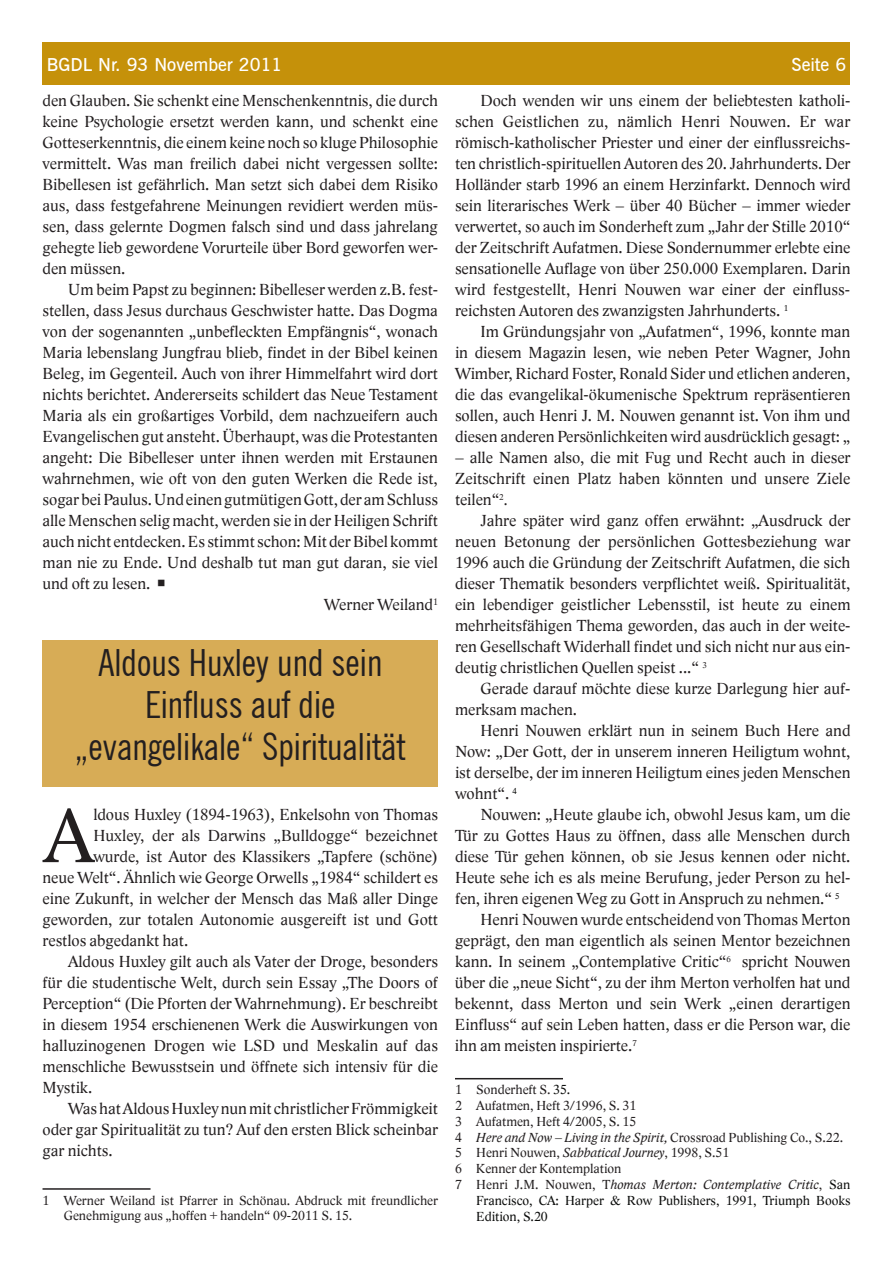
<style>
.page{position:relative;width:893px;height:1263px;background:#fff}
.page>*{position:absolute;margin:0;border:0;box-sizing:border-box;transform-origin:0 0}
.t1{font:78.45px "Lido STFCE";color:#231f20}
.t2{font:condensed 37.5px/42px "News Gothic BT";color:#231f20;text-align:center}
.t3{font:600 18px "News Gothic BT";color:#fff}
.t4{font:16.5px/21px "Lido STFCE";color:#231f20;text-align:justify}
.t5{font:13.5px/15.8px "Lido STFCE";color:#231f20}
.t6{font:13.5px "Lido STFCE";color:#0b0c0b}
.t7{font:italic 13.5px "Lido STFCE";letter-spacing:.01em;color:#231f20}
.s1{font-size:15px}
.s2{color:#0b0c0b}
.s3{font-style:italic}
.s4{font-style:normal}
.s5{font-style:normal;color:#0b0c0b}
</style>
<div class="page">
<div style="left:43px;top:43px;width:807px;height:42px;background:#c5910a"></div>
<hr style="left:43px;top:1188px;width:108px;height:2px;background:#231f20">
<hr style="left:455px;top:1078px;width:108px;height:1px;background:#231f20">
<div style="left:43px;top:640px;width:395px;height:147px;background:#d7ac56"></div>
<p class="t3" style="left:47px;top:53px;width:237px">BGDL Nr. 93 November 2011</p>
<p class="t3" style="left:791px;top:53px;width:56px">Seite 6</p>
<p class="t4" style="left:43px;top:90px;width:397px">den Glauben. Sie schenkt eine Menschenkenntnis, die durch keine Psychologie ersetzt werden kann, und schenkt eine Gotteserkenntnis, die einem keine noch so kluge Philosophie vermittelt. Was man freilich dabei nicht vergessen sollte:<br>Bibellesen ist gefährlich. Man setzt sich dabei dem Risiko aus, dass festgefahrene Meinungen revidiert werden müs&shy;sen, dass gelernte Dogmen falsch sind und dass jahrelang gehegte lieb gewordene Vorurteile über Bord geworfen wer&shy;den müssen.</p>
<p class="t4" style="left:68px;top:279px;width:371px">Um beim Papst zu beginnen: Bibelleser werden z.B. fest-</p>
<p class="t4" style="left:43px;top:300px;width:397px">stellen, dass Jesus durchaus Geschwister hatte. Das Dogma</p>
<p class="t4" style="left:43px;top:321px;width:397px">von der sogenannten „unbefleckten Empfängnis“, wonach</p>
<p class="t4" style="left:43px;top:342px;width:397px">Maria lebenslang Jungfrau blieb, findet in der Bibel keinen</p>
<p class="t4" style="left:43px;top:363px;width:397px">Beleg, im Gegenteil. Auch von ihrer Himmelfahrt wird dort</p>
<p class="t4" style="left:43px;top:384px;width:397px">nichts berichtet. Andererseits schildert das Neue Testament</p>
<p class="t4" style="left:43px;top:405px;width:397px">Maria als ein großartiges Vorbild, dem nachzueifern auch</p>
<p class="t4" style="left:43px;top:426px;width:397px">Evangelischen gut ansteht. Überhaupt, was die Protestanten</p>
<p class="t4" style="left:43px;top:447px;width:397px">angeht: Die Bibelleser unter ihnen werden mit Erstaunen</p>
<p class="t4" style="left:43px;top:468px;width:397px">wahrnehmen, wie oft von den guten Werken die Rede ist,</p>
<p class="t4" style="left:43px;top:489px;width:397px">sogar bei Paulus. Und einen gutmütigen Gott, der am Schluss</p>
<p class="t4" style="left:43px;top:510px;width:397px">alle Menschen selig macht, werden sie in der Heiligen Schrift</p>
<p class="t4" style="left:43px;top:531px;width:397px">auch nicht entdecken. Es stimmt schon: Mit der Bibel kommt</p>
<p class="t4" style="left:43px;top:552px;width:397px">man nie zu Ende. Und deshalb tut man gut daran, sie viel</p>
<p class="t4" style="left:43px;top:573px;width:125px">und oft zu lesen. ○</p>
<p class="t4" style="left:324px;top:594px;width:115px">Werner Weiland<sup>1</sup></p>
<p class="t4" style="left:455px;top:90px;width:397px;text-indent:26px">Doch wenden wir uns einem der beliebtesten katholi&shy;schen Geistlichen zu, nämlich Henri Nouwen. Er war römisch-katholischer Priester und einer der einflussreichs&shy;ten christlich-spirituellen Autoren des 20. Jahrhunderts. Der Holländer starb 1996 an einem Herzinfarkt. Dennoch wird sein literarisches Werk – über 40 Bücher – immer wieder verwertet, so auch im Sonderheft zum „Jahr der Stille 2010“ der Zeitschrift Aufatmen. Diese Sondernummer erlebte eine sensationelle Auflage von über 250.000 Exemplaren. Darin wird festgestellt, Henri Nouwen war einer der einfluss&shy;reichsten Autoren des zwanzigsten Jahrhunderts. <sup>1</sup></p>
<p class="t4" style="left:455px;top:321px;width:397px;text-indent:26px">Im Gründungsjahr von „Aufatmen“, 1996, konnte man in diesem Magazin lesen, wie neben Peter Wagner, John Wimber, Richard Foster, Ronald Sider und etlichen anderen, die das evangelikal-ökumenische Spektrum repräsentieren sollen, auch Henri J. M. Nouwen genannt ist. Von ihm und diesen anderen Persönlichkeiten wird ausdrücklich gesagt: „</p>
<p class="t4" style="left:455px;top:447px;width:397px">– alle Namen also, die mit Fug und Recht auch in dieser Zeitschrift einen Platz haben könnten und unsere Ziele teilen“<sup>2</sup><span class="s1">.</span></p>
<p class="t4" style="left:455px;top:510px;width:397px;text-indent:26px">Jahre später wird ganz offen erwähnt: „Ausdruck der neuen Betonung der persönlichen Gottesbeziehung war 1996 auch die Gründung der Zeitschrift Aufatmen, die sich dieser Thematik besonders verpflichtet weiß. Spiritualität, ein lebendiger geistlicher Lebensstil, ist heute zu einem mehrheitsfähigen Thema geworden, das auch in der weite&shy;ren Gesellschaft Widerhall findet und sich nicht nur aus ein&shy;deutig christlichen Quellen speist ...“ <sup>3</sup></p>
<p class="t4" style="left:455px;top:678px;width:397px;text-indent:26px">Gerade darauf möchte diese kurze Darlegung hier auf&shy;merksam machen.</p>
<p class="t4" style="left:455px;top:720px;width:397px;text-indent:26px">Henri Nouwen erklärt nun in seinem Buch Here and Now: „Der Gott, der in unserem inneren Heiligtum wohnt, ist derselbe, der im inneren Heiligtum eines jeden Menschen wohnt“. <sup>4</sup></p>
<p class="t4" style="left:480px;top:804px;width:371px">Nouwen: „Heute glaube ich, obwohl Jesus kam, um die</p>
<p class="t4" style="left:455px;top:825px;width:397px">Tür zu Gottes Haus zu öffnen, dass alle Menschen durch</p>
<p class="t4" style="left:455px;top:846px;width:397px">diese Tür gehen können, ob sie Jesus kennen oder nicht.</p>
<p class="t4" style="left:455px;top:867px;width:397px">Heute sehe ich es als meine Berufung, jeder Person zu hel-</p>
<p class="t4" style="left:455px;top:888px;width:386px">fen, ihren eigenen Weg zu Gott in Anspruch zu nehmen.“ <sup>5</sup></p>
<p class="t4" style="left:480px;top:909px;width:371px">Henri Nouwen wurde entscheidend von Thomas Merton</p>
<p class="t4" style="left:455px;top:930px;width:397px">geprägt, den man eigentlich als seinen Mentor bezeichnen</p>
<p class="t4" style="left:455px;top:951px;width:397px">kann. In seinem „Contemplative Critic“<sup>6</sup> spricht Nouwen</p>
<p class="t4" style="left:455px;top:972px;width:397px">über die „neue Sicht“, zu der ihm Merton verholfen hat und</p>
<p class="t4" style="left:455px;top:993px;width:397px">bekennt, dass Merton und sein Werk „einen derartigen</p>
<p class="t4" style="left:455px;top:1014px;width:397px">Einfluss“ auf sein Leben hatten, dass er die Person war, die</p>
<p class="t4" style="left:455px;top:1035px;width:183px">ihn am meisten inspirierte.<sup>7</sup></p>
<p class="t5" style="left:455px;top:1082px;width:117px">1 Sonderheft S. <span class="s2">35.</span></p>
<p class="t5" style="left:455px;top:1098px;width:183px">2 Aufatmen, Heft 3/1996, S. 31</p>
<p class="t5" style="left:455px;top:1114px;width:183px">3 Aufatmen, Heft 4/2005, S. 15</p>
<p class="t5" style="left:455px;top:1129px;width:390px">4 <span class="s3">Here and Now – Living in the Spirit,</span> Crossroad Publishing Co., S.22.</p>
<p class="t5" style="left:455px;top:1145px;width:276px">5 Henri Nouwen, <span class="s3">Sabbatical Journey</span>, 1998, S.51</p>
<p class="t5" style="left:455px;top:1161px;width:168px">6 Kenner der Kontemplation</p>
<p class="t7" style="left:455px;top:1176px;width:397px"><span class="s4">7 Henri J.M. Nouwen, T</span>homas Merton: Contemplative Critic<span class="s4">,</span> <span class="s5">San</span></p>
<p class="t6" style="left:476px;top:1192px;width:376px">Francisco, CA: Harper &amp; Row Publishers, 1991, Triumph Books</p>
<p class="t6" style="left:476px;top:1208px;width:73px">Edition, S.20</p>
<h2 class="t2" style="left:75px;top:641px;width:332px">Aldous Huxley und sein<br>Einfluss auf die „evangelikale“ Spiritualität</h2>
<h1 class="t1" style="left:44px;top:789px;width:51px">A</h1>
<p class="t4" style="left:93px;top:804px;width:346px">ldous Huxley (1894-1963), Enkelsohn von Thomas</p>
<p class="t4" style="left:93px;top:825px;width:346px">Huxley, der als Darwins „Bulldogge“ bezeichnet</p>
<p class="t4" style="left:93px;top:846px;width:346px">wurde, ist Autor des Klassikers „Tapfere (schöne)</p>
<p class="t4" style="left:43px;top:867px;width:397px">neue Welt“. Ähnlich wie George Orwells „1984“ schildert es</p>
<p class="t4" style="left:43px;top:888px;width:397px">eine Zukunft, in welcher der Mensch das Maß aller Dinge</p>
<p class="t4" style="left:43px;top:909px;width:397px">geworden, zur totalen Autonomie ausgereift ist und Gott</p>
<p class="t4" style="left:43px;top:930px;width:147px">restlos abgedankt hat.</p>
<p class="t4" style="left:68px;top:951px;width:371px">Aldous Huxley gilt auch als Vater der Droge, besonders</p>
<p class="t4" style="left:43px;top:972px;width:397px">für die studentische Welt, durch sein Essay „The Doors of</p>
<p class="t4" style="left:43px;top:993px;width:397px">Perception“ (Die Pforten der Wahrnehmung). Er beschreibt</p>
<p class="t4" style="left:43px;top:1014px;width:397px">in diesem 1954 erschienenen Werk die Auswirkungen von</p>
<p class="t4" style="left:43px;top:1035px;width:397px">halluzinogenen Drogen wie LSD und Meskalin auf das</p>
<p class="t4" style="left:43px;top:1056px;width:397px">menschliche Bewusstsein und öffnete sich intensiv für die</p>
<p class="t4" style="left:43px;top:1077px;width:51px">Mystik.</p>
<p class="t4" style="left:68px;top:1098px;width:371px">Was hat Aldous Huxley nun mit christlicher Frömmigkeit</p>
<p class="t4" style="left:43px;top:1119px;width:397px">oder gar Spiritualität zu tun? Auf den ersten Blick scheinbar</p>
<p class="t4" style="left:43px;top:1140px;width:72px">gar nichts.</p>
<p class="t5" style="left:64px;top:1192px;width:376px;text-indent:-21px">1 Werner Weiland ist Pfarrer in Schönau. Abdruck mit freundlicher<br>Genehmigung aus „hoffen + handeln“ 09-2011 S. 15.</p>
</div>
